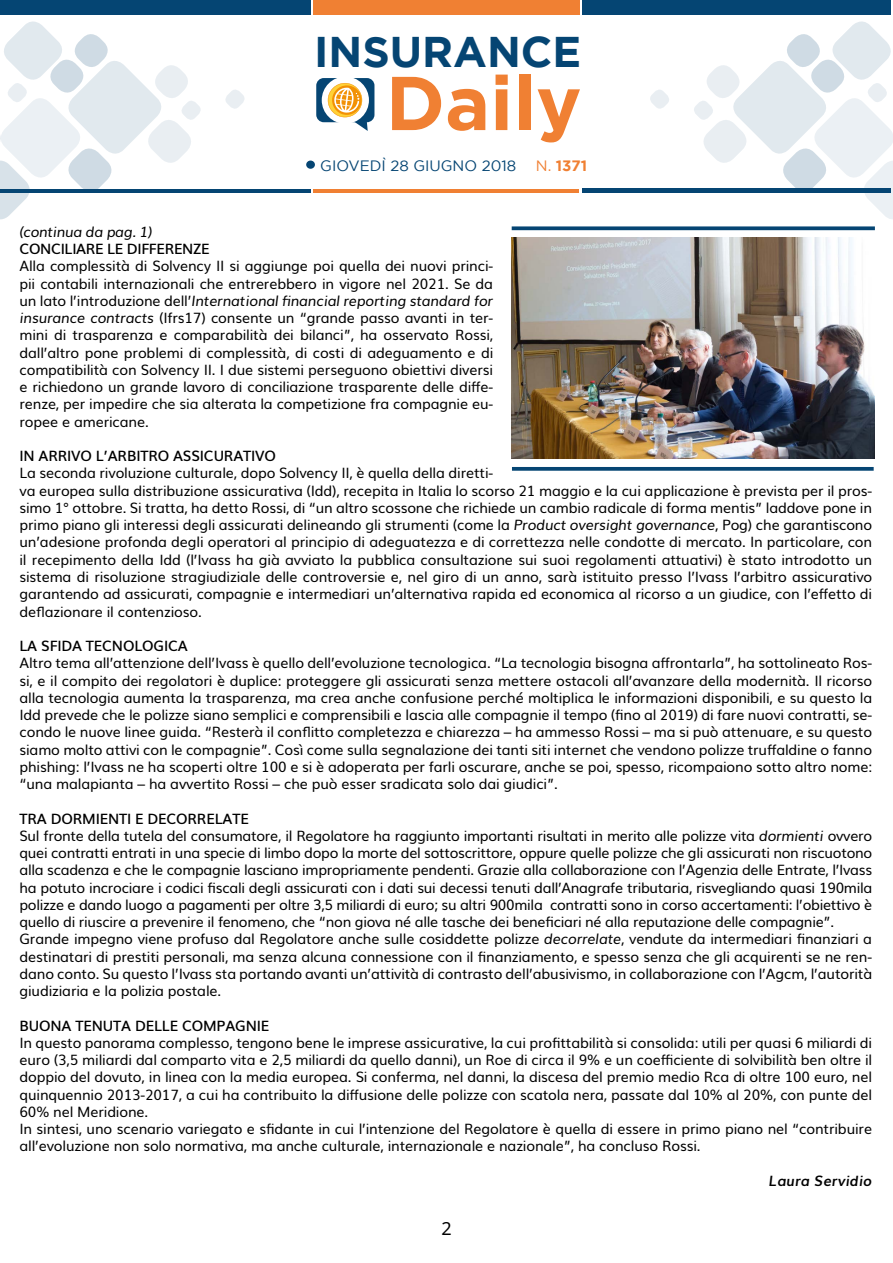
<style>
.page{position:relative;width:893px;height:1263px;background:#fff}
.page>*{position:absolute;margin:0;border:0;box-sizing:border-box;transform-origin:0 0}
.t1{font:700 76.05px "Gotham";color:#f08033}
.t2{font:700 42.9px "Gotham";color:#054573}
.t3{font:18px "Noto Sans";color:#000}
.t4{font:15px "Gotham";color:#054573}
.t5{font:700 15px "Gotham";color:#f08033}
.t6{font:14.25px/17.2px "Muli";letter-spacing:-.01em;color:#000}
.t7{font:600 14.25px "Muli";letter-spacing:-.01em;color:#000}
.t8{font:italic 14.25px "Muli";letter-spacing:-.02em;color:#000}
.t9{font:italic 700 14.25px "Muli";letter-spacing:.02em;color:#000}
.s1{font-weight:400}
.s2{font-style:italic}
.s3{font-weight:600}
</style>
<div class="page">
<div style="left:0;top:0;width:310px;height:15px;background:#054573"></div>
<div style="left:583px;top:0;width:308px;height:14px;background:#054573"></div>
<div style="left:313px;top:0;width:267px;height:15px;background:#f08033"></div>
<hr style="left:0;top:189px;width:310px;height:3px;background:#054573">
<hr style="left:583px;top:188px;width:308px;height:4px;background:#054573">
<hr style="left:314px;top:189px;width:265px;height:3px;background:#f08033">
<div style="left:316px;top:78px;width:58px;height:44px;background:#054573;border-radius:8px"></div>
<div style="left:322px;top:77px;width:47px;height:47px;background:#fff;border-radius:50%"></div>
<svg style="left:328px;top:83px;width:40px;height:48px"></svg>
<div style="left:306px;top:161px;width:9px;height:8px;background:#054573;border-radius:50%"></div>
<svg style="left:225px;top:90px;width:20px;height:19px"></svg>
<svg style="left:650px;top:90px;width:19px;height:19px"></svg>
<svg style="left:691px;top:21px;width:202px;height:198px"></svg>
<svg style="left:0;top:21px;width:203px;height:199px"></svg>
<img style="left:512px;top:237px;width:362px;height:222px">
<svg style="left:512px;top:226px;width:363px;height:4px"></svg>
<svg style="left:512px;top:467px;width:362px;height:4px"></svg>
<h2 class="t2" style="left:314px;top:27px;width:269px">INSURANCE</h2>
<h1 class="t1" style="left:386px;top:59px;width:197px">Daily</h1>
<p class="t4" style="left:320px;top:157px;width:197px">GIOVEDÌ 28 GIUGNO 2018</p>
<p class="t5" style="left:536px;top:157px;width:53px"><span class="s1">N.</span> 1371</p>
<p class="t8" style="left:19px;top:220px;width:134px">(continua da pag. 1)</p>
<p class="t7" style="left:19px;top:237px;width:192px">CONCILIARE LE DIFFERENZE</p>
<p class="t6" style="left:19px;top:256px;width:475px;text-align:justify">Alla complessità di Solvency II si aggiunge poi quella dei nuovi princi&shy;pii contabili internazionali che entrerebbero in vigore nel 2021. Se da un lato l’introduzione dell’<span class="s2">International financial reporting standard for insurance contracts</span> (Ifrs17) consente un “grande passo avanti in ter&shy;mini di trasparenza e comparabilità dei bilanci”, ha osservato Rossi, dall’altro pone problemi di complessità, di costi di adeguamento e di compatibilità con Solvency II. I due sistemi perseguono obiettivi diversi e richiedono un grande lavoro di conciliazione trasparente delle diffe&shy;renze, per impedire che sia alterata la competizione fra compagnie eu&shy;ropee e americane.</p>
<p class="t7" style="left:19px;top:444px;width:258px">IN ARRIVO L’ARBITRO ASSICURATIVO</p>
<p class="t6" style="left:19px;top:463px;width:854px">La seconda rivoluzione culturale, dopo Solvency II, è quella della diretti-<br>va europea sulla distribuzione assicurativa (Idd), recepita in Italia lo scorso 21 maggio e la cui applicazione è prevista per il pros&shy;simo 1° ottobre. Si tratta, ha detto Rossi, di “un altro scossone che richiede un cambio radicale di forma mentis” laddove pone in primo piano gli interessi degli assicurati delineando gli strumenti (come la <span class="s2">Product oversight governance</span>, Pog) che garantiscono un’adesione profonda degli operatori al principio di adeguatezza e di correttezza nelle condotte di mercato. In particolare, con il recepimento della Idd (l’Ivass ha già avviato la pubblica consultazione sui suoi regolamenti attuativi) è stato introdotto un sistema di risoluzione stragiudiziale delle controversie e, nel giro di un anno, sarà istituito presso l’Ivass l’arbitro assicurativo garantendo ad assicurati, compagnie e intermediari un’alternativa rapida ed economica al ricorso a un giudice, con l’effetto di deflazionare il contenzioso.</p>
<p class="t7" style="left:19px;top:634px;width:170px">LA SFIDA TECNOLOGICA</p>
<p class="t6" style="left:19px;top:653px;width:854px;text-align:justify">Altro tema all’attenzione dell’Ivass è quello dell’evoluzione tecnologica. “La tecnologia bisogna affrontarla”, ha sottolineato Ros&shy;si, e il compito dei regolatori è duplice: proteggere gli assicurati senza mettere ostacoli all’avanzare della modernità. Il ricorso alla tecnologia aumenta la trasparenza, ma crea anche confusione perché moltiplica le informazioni disponibili, e su questo la Idd prevede che le polizze siano semplici e comprensibili e lascia alle compagnie il tempo (fino al 2019) di fare nuovi contratti, se&shy;condo le nuove linee guida. “Resterà il conflitto completezza e chiarezza – ha ammesso Rossi – ma si può attenuare, e su questo siamo molto attivi con le compagnie”. Così come sulla segnalazione dei tanti siti internet che vendono polizze truffaldine o fanno phishing: l’Ivass ne ha scoperti oltre 100 e si è adoperata per farli oscurare, anche se poi, spesso, ricompaiono sotto altro nome: “una malapianta – ha avvertito Rossi – che può esser sradicata solo dai giudici”.</p>
<p class="t6" style="left:19px;top:809px;width:854px"><span class="s3">TRA DORMIENTI E DECORRELATE<br></span>Sul fronte della tutela del consumatore, il Regolatore ha raggiunto importanti risultati in merito alle polizze vita <span class="s2">dormienti</span> ovvero quei contratti entrati in una specie di limbo dopo la morte del sottoscrittore, oppure quelle polizze che gli assicurati non riscuotono alla scadenza e che le compagnie lasciano impropriamente pendenti. Grazie alla collaborazione con l’Agenzia delle Entrate, l’Ivass ha potuto incrociare i codici fiscali degli assicurati con i dati sui decessi tenuti dall’Anagrafe tributaria, risvegliando quasi 190mila polizze e dando luogo a pagamenti per oltre 3,5 miliardi di euro; su altri 900mila contratti sono in corso accertamenti: l’obiettivo è quello di riuscire a prevenire il fenomeno, che “non giova né alle tasche dei beneficiari né alla reputazione delle compagnie”.<br>Grande impegno viene profuso dal Regolatore anche sulle cosiddette polizze <span class="s2">decorrelate</span>, vendute da intermediari finanziari a destinatari di prestiti personali, ma senza alcuna connessione con il finanziamento, e spesso senza che gli acquirenti se ne ren&shy;dano conto. Su questo l’Ivass sta portando avanti un’attività di contrasto dell’abusivismo, in collaborazione con l’Agcm, l’autorità giudiziaria e la polizia postale.</p>
<p class="t7" style="left:19px;top:1014px;width:251px">BUONA TENUTA DELLE COMPAGNIE</p>
<p class="t6" style="left:19px;top:1033px;width:854px">In questo panorama complesso, tengono bene le imprese assicurative, la cui profittabilità si consolida: utili per quasi 6 miliardi di euro (3,5 miliardi dal comparto vita e 2,5 miliardi da quello danni), un Roe di circa il 9% e un coefficiente di solvibilità ben oltre il doppio del dovuto, in linea con la media europea. Si conferma, nel danni, la discesa del premio medio Rca di oltre 100 euro, nel quinquennio 2013-2017, a cui ha contribuito la diffusione delle polizze con scatola nera, passate dal 10% al 20%, con punte del 60% nel Meridione.<br>In sintesi, uno scenario variegato e sfidante in cui l’intenzione del Regolatore è quella di essere in primo piano nel “contribuire all’evoluzione non solo normativa, ma anche culturale, internazionale e nazionale”, ha concluso Rossi.</p>
<p class="t9" style="left:769px;top:1169px;width:105px">Laura Servidio</p>
<p class="t3" style="left:441px;top:1216px;width:12px">2</p>
</div>
